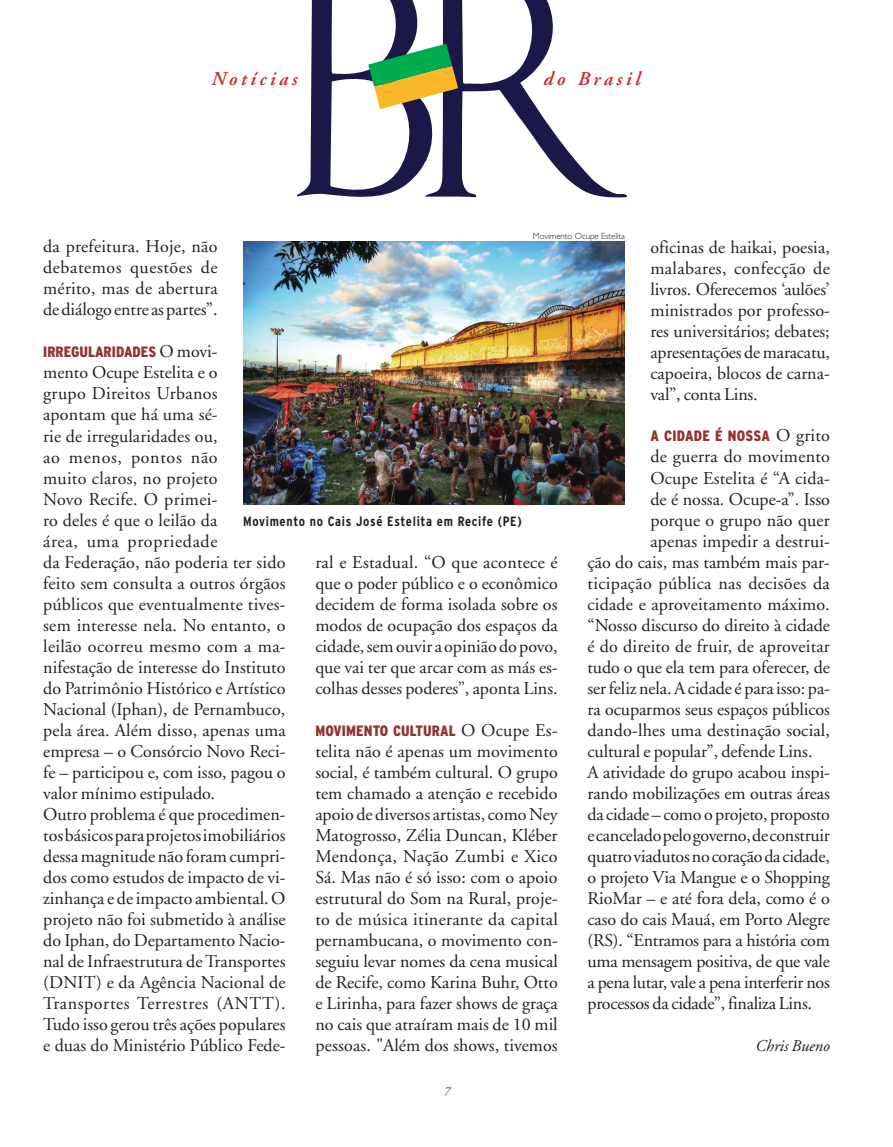
<style>
.page{position:relative;width:893px;height:1147px;background:#fff}
.page>*{position:absolute;margin:0;border:0;box-sizing:border-box;transform-origin:0 0}
.t1{font:278.7px "Au Bauer Text Initials";color:#1b1747}
.t2{font:italic 600 19.5px "Adobe Garamond";letter-spacing:.18em;color:#c8242b}
.t3{font:18px/21px "Adobe Garamond";color:#231f20;text-align:justify}
.t4{font:18px "Adobe Garamond";letter-spacing:.02em;color:#231f20}
.t5{font:italic 16.5px "Adobe Garamond";color:#231f20}
.t6{font:900 condensed 15px "Interstate";color:#92342e}
.t7{font:700 condensed 13.5px "Interstate";letter-spacing:.05em;color:#231f20}
.t8{font:italic 12px "Adobe Garamond";color:#231f20}
.t9{font:300 9px "Gill Sans";letter-spacing:-.015em;color:#231f20}
.s1{font-family:"Adobe Garamond";font-weight:400;font-stretch:normal;font-size:18px;color:#231f20}
</style>
<div class="page">
<svg style="left:368px;top:44px;width:90px;height:65px"></svg>
<img style="left:243px;top:242px;width:382px;height:262px">
<h1 class="t1" style="left:298px;top:-34px;width:328px">BR</h1>
<p class="t2" style="left:212px;top:68px;width:87px">Notícias</p>
<p class="t2" style="left:544px;top:68px;width:98px">do Brasil</p>
<p class="t9" style="left:533px;top:231px;width:93px">Movimento Ocupe Estelita</p>
<p class="t3" style="left:43px;top:237px;width:176px">da prefeitura. Hoje, não debatemos questões de mérito, mas de abertura de diálogo entre as partes”.</p>
<p class="t6" style="left:43px;top:344px;width:176px">IRREGULARIDADES <span class="s1">O movi-</span></p>
<p class="t3" style="left:43px;top:363px;width:244px;text-align:left">mento Ocupe Estelita e o<br>grupo Direitos Urbanos<br>apontam que há uma sé-<br>rie de irregularidades ou,<br>ao menos, pontos não<br>muito claros, no projeto<br>Novo Recife. O primei-<br>ro deles é que o leilão da<br>área, uma propriedade<br>da Federação, não poderia ter sido feito sem consulta a outros órgãos públicos que eventualmente tives&shy;sem interesse nela. No entanto, o leilão ocorreu mesmo com a ma&shy;nifestação de interesse do Instituto do Patrimônio Histórico e Artístico<br>Nacional (Iphan), de Pernambuco, pela área. Além disso, apenas uma empresa – o Consórcio Novo Reci&shy;fe – participou e, com isso, pagou o valor mínimo estipulado.<br>Outro problema é que procedimen&shy;tos básicos para projetos imobiliários dessa magnitude não foram cumpri&shy;dos como estudos de impacto de vi&shy;zinhança e de impacto ambiental. O projeto não foi submetido à análise do Iphan, do Departamento Nacio&shy;nal de Infraestrutura de Transportes (DNIT) e da Agência Nacional de<br>Transportes Terrestres (ANTT).<br>Tudo isso gerou três ações populares e duas do Ministério Público Fede-</p>
<p class="t3" style="left:650px;top:237px;width:181px">oficinas de haikai, poesia, malabares, confecção de livros. Oferecemos ‘aulões’ ministrados por professo&shy;res universitários; debates; apresentações de maracatu, capoeira, blocos de carna&shy;val”, conta Lins.</p>
<p class="t6" style="left:650px;top:428px;width:181px">A CIDADE É NOSSA <span class="s1">O grito</span></p>
<p class="t3" style="left:650px;top:447px;width:181px">de guerra do movimento</p>
<p class="t3" style="left:650px;top:468px;width:181px">Ocupe Estelita é “A cida-</p>
<p class="t3" style="left:650px;top:489px;width:181px">de é nossa. Ocupe-a”. Isso</p>
<p class="t3" style="left:650px;top:510px;width:181px">porque o grupo não quer</p>
<p class="t3" style="left:650px;top:531px;width:181px">apenas impedir a destrui-</p>
<p class="t3" style="left:587px;top:552px;width:244px">ção do cais, mas também mais par-</p>
<p class="t4" style="left:587px;top:573px;width:244px">ticipação pública nas decisões da</p>
<p class="t3" style="left:587px;top:594px;width:244px">cidade e aproveitamento máximo.</p>
<p class="t3" style="left:587px;top:615px;width:244px">“Nosso discurso do direito à cidade</p>
<p class="t3" style="left:587px;top:636px;width:244px">é do direito de fruir, de aproveitar</p>
<p class="t3" style="left:587px;top:657px;width:244px">tudo o que ela tem para oferecer, de</p>
<p class="t3" style="left:587px;top:678px;width:244px">ser feliz nela. A cidade é para isso: pa-</p>
<p class="t3" style="left:587px;top:699px;width:244px">ra ocuparmos seus espaços públicos</p>
<p class="t3" style="left:587px;top:720px;width:244px">dando-lhes uma destinação social,</p>
<p class="t3" style="left:587px;top:741px;width:227px">cultural e popular”, defende Lins.</p>
<p class="t3" style="left:587px;top:762px;width:244px">A atividade do grupo acabou inspi-</p>
<p class="t3" style="left:587px;top:783px;width:244px">rando mobilizações em outras áreas</p>
<p class="t3" style="left:587px;top:804px;width:244px">da cidade – como o projeto, proposto</p>
<p class="t3" style="left:587px;top:825px;width:244px">e cancelado pelo governo, de construir</p>
<p class="t3" style="left:587px;top:846px;width:244px">quatro viadutos no coração da cidade,</p>
<p class="t3" style="left:587px;top:867px;width:244px">o projeto Via Mangue e o Shopping</p>
<p class="t3" style="left:587px;top:888px;width:244px">RioMar – e até fora dela, como é o</p>
<p class="t3" style="left:587px;top:909px;width:244px">caso do cais Mauá, em Porto Alegre</p>
<p class="t3" style="left:587px;top:930px;width:244px">(RS). “Entramos para a história com</p>
<p class="t3" style="left:587px;top:951px;width:244px">uma mensagem positiva, de que vale</p>
<p class="t3" style="left:587px;top:972px;width:244px">a pena lutar, vale a pena interferir nos</p>
<p class="t3" style="left:587px;top:993px;width:226px">processos da cidade”, finaliza Lins.</p>
<p class="t5" style="left:755px;top:1036px;width:76px">Chris Bueno</p>
<p class="t7" style="left:243px;top:514px;width:280px">Movimento no Cais José Estelita em Recife (PE)</p>
<p class="t3" style="left:315px;top:552px;width:244px">ral e Estadual. “O que acontece é que o poder público e o econômico decidem de forma isolada sobre os modos de ocupação dos espaços da cidade, sem ouvir a opinião do povo, que vai ter que arcar com as más es&shy;colhas desses poderes”, aponta Lins.</p>
<p class="t6" style="left:315px;top:722px;width:244px">MOVIM ENTO CULTURAL <span class="s1">O Ocupe Es-</span></p>
<p class="t3" style="left:315px;top:741px;width:244px">telita não é apenas um movimento social, é também cultural. O grupo tem chamado a atenção e recebido apoio de diversos artistas, como Ney Matogrosso, Zélia Duncan, Kléber Mendonça, Nação Zumbi e Xico Sá. Mas não é só isso: com o apoio estrutural do Som na Rural, proje&shy;to de música itinerante da capital pernambucana, o movimento con&shy;seguiu levar nomes da cena musical de Recife, como Karina Buhr, Otto e Lirinha, para fazer shows de graça no cais que atraíram mais de 10 mil pessoas. "Além dos shows, tivemos</p>
<p class="t8" style="left:444px;top:1084px;width:7px">7</p>
</div>
